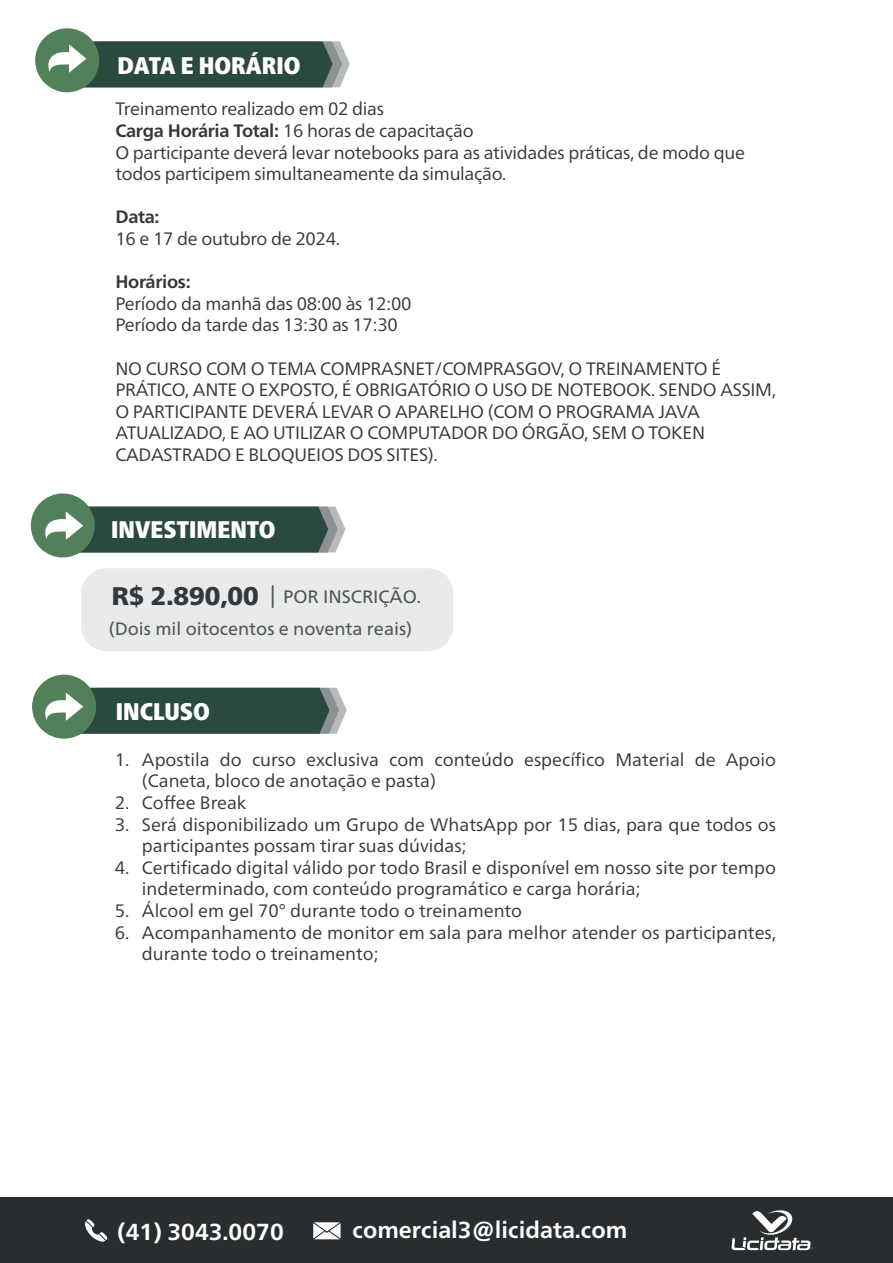
<style>
.page{position:relative;width:893px;height:1263px;background:#fff}
.page>*{position:absolute;margin:0;border:0;box-sizing:border-box;transform-origin:0 0}
.t1{font:900 25.5px "Frutiger Neue LTW1 G";color:#34383b}
.t2{font:900 condensed 24px "Frutiger Neue LTW1 G";color:#fff}
.t3{font:700 23.1px "Frutiger Neue LTW1 G";color:#fff}
.t4{font:18px/21.6px "Frutiger Neue LTW1 G";letter-spacing:-.015em;color:#34383b}
.t5{font:18px "Frutiger Neue LTW1 G";color:#535657}
.t6{font:700 18px "Frutiger Neue LTW1 G";letter-spacing:-.015em;color:#34383b}
.s1{font-weight:700}
.s2{font-weight:400;font-size:22.5px;color:#535657}
</style>
<div class="page">
<div style="left:35px;top:28px;width:64px;height:64px;background:#52805b;border-radius:50%"></div>
<svg style="left:46px;top:41px;width:304px;height:46px;background:#426053"></svg>
<div style="left:0;top:1197px;width:893px;height:66px;background:#292d2f"></div>
<svg style="left:313px;top:1222px;width:28px;height:17px"></svg>
<svg style="left:85px;top:1219px;width:23px;height:23px"></svg>
<svg style="left:732px;top:1210px;width:81px;height:40px"></svg>
<div style="left:31px;top:493px;width:64px;height:64px;background:#52805b;border-radius:50%"></div>
<svg style="left:43px;top:507px;width:302px;height:45px;background:#415e52"></svg>
<div style="left:32px;top:675px;width:64px;height:64px;background:#52805b;border-radius:50%"></div>
<svg style="left:43px;top:688px;width:304px;height:46px;background:#425f53"></svg>
<div style="left:81px;top:568px;width:372px;height:83px;background:#e9eaeb;border-radius:25px"></div>
<h2 class="t2" style="left:118px;top:51px;width:184px">DATA E HORÁRIO</h2>
<p class="t4" style="left:115px;top:98px;width:631px">Treinamento realizado em 02 dias<br><span class="s1">Carga Horária Total:</span> 16 horas de capacitação<br>O participante deverá levar notebooks para as atividades práticas, de modo que todos participem simultaneamente da simulação.</p>
<p class="t6" style="left:115px;top:206px;width:46px">Data:</p>
<p class="t4" style="left:115px;top:228px;width:226px">16 e 17 de outubro de 2024.</p>
<p class="t6" style="left:115px;top:271px;width:77px">Horários:</p>
<p class="t4" style="left:115px;top:293px;width:298px">Período da manhã das 08:00 às 12:00<br>Período da tarde das 13:30 as 17:30</p>
<p class="t4" style="left:115px;top:357px;width:662px">NO CURSO COM O TEMA COMPRASNET/COMPRASGOV, O TREINAMENTO É PRÁTICO, ANTE O EXPOSTO, É OBRIGATÓRIO O USO DE NOTEBOOK. SENDO ASSIM, O PARTICIPANTE DEVERÁ LEVAR O APARELHO (COM O PROGRAMA JAVA ATUALIZADO, E AO UTILIZAR O COMPUTADOR DO ÓRGÃO, SEM O TOKEN CADASTRADO E BLOQUEIOS DOS SITES).</p>
<h2 class="t2" style="left:111px;top:515px;width:166px">INVESTIMENTO</h2>
<h1 class="t1" style="left:112px;top:581px;width:166px">R$ 2.890,00 <span class="s2">|</span></h1>
<p class="t5" style="left:109px;top:618px;width:305px">(Dois mil oitocentos e noventa reais)</p>
<p class="t5" style="left:283px;top:586px;width:139px">POR INSCRIÇÃO.</p>
<h2 class="t2" style="left:116px;top:697px;width:95px">INCLUSO</h2>
<p class="t4" style="left:142px;top:748px;width:636px;text-indent:-27px">1. Apostila do curso exclusiva com conteúdo específico Material de Apoio (Caneta, bloco de anotação e pasta)</p>
<p class="t4" style="left:115px;top:792px;width:133px">2. Coffee Break</p>
<p class="t4" style="left:142px;top:813px;width:636px;text-indent:-27px">3. Será disponibilizado um Grupo de WhatsApp por 15 dias, para que todos os participantes possam tirar suas dúvidas;</p>
<p class="t4" style="left:142px;top:856px;width:636px;text-indent:-27px">4. Certificado digital válido por todo Brasil e disponível em nosso site por tempo indeterminado, com conteúdo programático e carga horária;</p>
<p class="t4" style="left:115px;top:900px;width:409px">5. Álcool em gel 70° durante todo o treinamento</p>
<p class="t4" style="left:142px;top:921px;width:636px;text-indent:-27px">6. Acompanhamento de monitor em sala para melhor atender os participantes, durante todo o treinamento;</p>
<p class="t3" style="left:117px;top:1218px;width:168px">(41) 3043.0070</p>
<p class="t3" style="left:352px;top:1216px;width:277px">comercial3@licidata.com</p>
</div>
